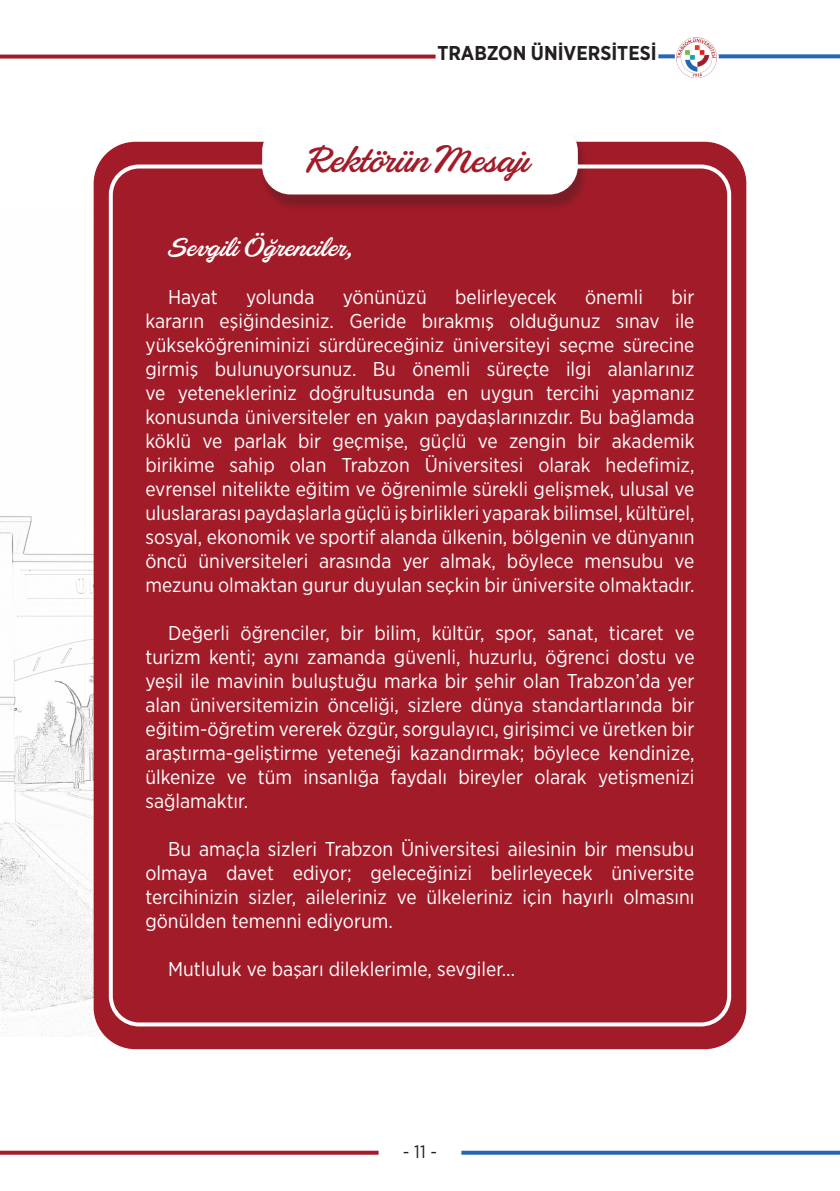
<style>
.page{position:relative;width:840px;height:1191px;background:#fff}
.page>*{position:absolute;margin:0;border:0;box-sizing:border-box;transform-origin:0 0}
.t1{font:36px "Sauber Script";color:#a21b29}
.t2{font:26px "Sauber Script";color:#fff}
.t3{font:20px/24px "Gotham Narrow";color:#fff;text-align:justify}
.t4{font:700 20px "Gotham Narrow";color:#231f20}
.t5{font:18px "Gotham Narrow";color:#231f20}
</style>
<div class="page">
<img style="left:0;top:208px;width:106px;height:829px">
<svg style="left:0;top:55px;width:435px;height:4px;background:#ac3440"></svg>
<svg style="left:658px;top:54px;width:181px;height:4px"></svg>
<svg style="left:674px;top:35px;width:44px;height:44px"></svg>
<img style="left:676px;top:37px;width:40px;height:40px">
<svg style="left:461px;top:1150px;width:378px;height:4px;background:#4c82c0"></svg>
<svg style="left:0;top:1150px;width:378px;height:4px;background:#b2444f"></svg>
<div style="left:94px;top:142px;width:652px;height:907px;background:#a21b29;border-radius:42px"></div>
<div style="left:260px;top:127px;width:328px;height:84px;background:#231f20;opacity:.3"></div>
<div style="left:262px;top:123px;width:315px;height:71px;background:#fff;border-radius:28px"></div>
<div style="left:109px;top:164px;width:621px;height:862px;border:4px solid #fff;border-radius:28px"></div>
<p class="t4" style="left:437px;top:41px;width:221px">TRABZON ÜNİVERSİTESİ</p>
<p class="t1" style="left:307px;top:135px;width:223px">Rektörün Mesajı</p>
<p class="t2" style="left:168px;top:229px;width:185px">Sevgili Öğrenciler,</p>
<p class="t3" style="left:168px;top:284px;width:51px">Hayat</p>
<p class="t3" style="left:246px;top:284px;width:70px">yolunda</p>
<p class="t3" style="left:342px;top:284px;width:85px">yönünüzü</p>
<p class="t3" style="left:455px;top:284px;width:103px">belirleyecek</p>
<p class="t3" style="left:584px;top:284px;width:59px">önemli</p>
<p class="t3" style="left:145px;top:284px;width:550px;text-indent:525px">bir kararın eşiğindesiniz. Geride bırakmış olduğunuz sınav ile yükseköğreniminizi sürdüreceğiniz üniversiteyi seçme sürecine girmiş bulunuyorsunuz. Bu önemli süreçte ilgi alanlarınız ve yetenekleriniz doğrultusunda en uygun tercihi yapmanız konusunda üniversiteler en yakın paydaşlarınızdır. Bu bağlamda köklü ve parlak bir geçmişe, güçlü ve zengin bir akademik birikime sahip olan Trabzon Üniversitesi olarak hedefimiz, evrensel nitelikte eğitim ve öğrenimle sürekli gelişmek, ulusal ve uluslararası paydaşlarla güçlü iş birlikleri yaparak bilimsel, kültürel, sosyal, ekonomik ve sportif alanda ülkenin, bölgenin ve dünyanın öncü üniversiteleri arasında yer almak, böylece mensubu ve mezunu olmaktan gurur duyulan seçkin bir üniversite olmaktadır.</p>
<p class="t3" style="left:145px;top:620px;width:550px;text-indent:23px">Değerli öğrenciler, bir bilim, kültür, spor, sanat, ticaret ve turizm kenti; aynı zamanda güvenli, huzurlu, öğrenci dostu ve yeşil ile mavinin buluştuğu marka bir şehir olan Trabzon’da yer alan üniversitemizin önceliği, sizlere dünya standartlarında bir eğitim-öğretim vererek özgür, sorgulayıcı, girişimci ve üretken bir araştırma-geliştirme yeteneği kazandırmak; böylece kendinize, ülkenize ve tüm insanlığa faydalı bireyler olarak yetişmenizi sağlamaktır.</p>
<p class="t3" style="left:145px;top:836px;width:550px;text-indent:23px">Bu amaçla sizleri Trabzon Üniversitesi ailesinin bir mensubu olmaya davet ediyor; geleceğinizi belirleyecek üniversite tercihinizin sizler, aileleriniz ve ülkeleriniz için hayırlı olmasını gönülden temenni ediyorum.</p>
<p class="t3" style="left:168px;top:956px;width:348px">Mutluluk ve başarı dileklerimle, sevgiler…</p>
<p class="t5" style="left:403px;top:1140px;width:36px">- 11 -</p>
</div>
